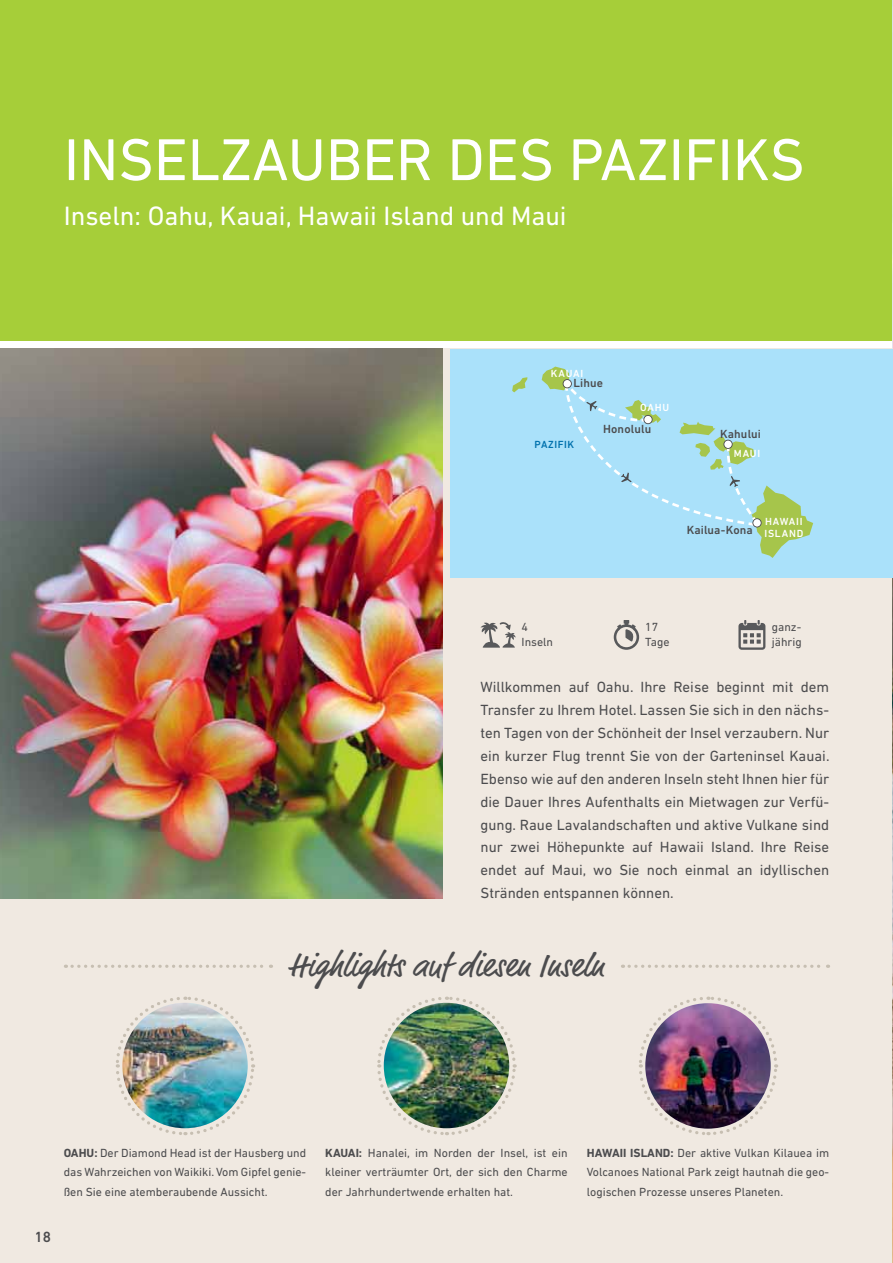
<style>
.page{position:relative;width:893px;height:1263px;background:#fff}
.page>*{position:absolute;margin:0;border:0;box-sizing:border-box;transform-origin:0 0}
.t1{font:60px "DIN Next LT Pro";color:#fff}
.t2{font:33px "Market Pro";color:#4c4c4e}
.t3{font:27px "DIN Next LT Pro";color:#fff}
.t4{font:15px/23px "DIN Next LT Pro";color:#4c4c4e;text-align:justify}
.t5{font:500 15px "DIN Next LT Pro";color:#4c4c4e}
.t6{font:12px/19.5px "DIN Next LT Pro";color:#4c4c4e}
.t7{font:500 12px "DIN Next LT Pro";letter-spacing:.01em;color:#4c4c4e}
.t8{font:500 10.5px/12px "DIN Next LT Pro";letter-spacing:.07em;color:#fff}
.t9{font:500 10.5px "DIN Next LT Pro";letter-spacing:.05em;color:#0071ad}
.s1{font-weight:700}
</style>
<div class="page">
<div style="left:0;top:349px;width:893px;height:914px;background:#f0e9e1"></div>
<div style="left:0;top:0;width:893px;height:340px;background:#a6ce39"></div>
<svg style="left:629px;top:964px;width:199px;height:4px"></svg>
<svg style="left:72px;top:964px;width:199px;height:4px"></svg>
<svg style="left:116px;top:996px;width:139px;height:140px"></svg>
<svg style="left:377px;top:996px;width:140px;height:139px"></svg>
<svg style="left:639px;top:996px;width:139px;height:140px"></svg>
<svg style="left:480px;top:622px;width:35px;height:26px"></svg>
<svg style="left:614px;top:620px;width:25px;height:30px"></svg>
<svg style="left:738px;top:620px;width:27px;height:30px"></svg>
<img style="left:384px;top:1003px;width:125px;height:125px;border-radius:50%">
<img style="left:122px;top:1003px;width:126px;height:125px;border-radius:50%">
<img style="left:645px;top:1003px;width:126px;height:126px;border-radius:50%">
<img style="left:892px;top:0;width:1px;height:1263px">
<div style="left:451px;top:349px;width:442px;height:229px;background:#aae1fa"></div>
<svg style="left:512px;top:377px;width:15px;height:15px"></svg>
<svg style="left:542px;top:367px;width:271px;height:191px"></svg>
<img style="left:0;top:349px;width:442px;height:549px">
<h1 class="t1" style="left:64px;top:137px;width:743px">INSELZAUBER DES PAZIFIKS</h1>
<h3 class="t3" style="left:64px;top:206px;width:504px">Inseln: Oahu, Kauai, Hawaii Island und Maui</h3>
<p class="t8" style="left:551px;top:368px;width:34px">KAUAI</p>
<p class="t7" style="left:573px;top:379px;width:31px">Lihue</p>
<p class="t8" style="left:640px;top:403px;width:31px">OAHU</p>
<p class="t9" style="left:534px;top:440px;width:41px">PAZIFIK</p>
<p class="t7" style="left:603px;top:425px;width:50px">Honolulu</p>
<p class="t7" style="left:720px;top:430px;width:42px">Kahului</p>
<p class="t8" style="left:734px;top:448px;width:28px">MAUI</p>
<p class="t7" style="left:687px;top:526px;width:68px">Kailua-Kona</p>
<p class="t8" style="left:764px;top:516px;width:40px">HAWAII<br>ISLAND</p>
<p class="t6" style="left:522px;top:621px;width:33px;line-height:15px">4<br>Inseln</p>
<p class="t6" style="left:645px;top:621px;width:26px;line-height:15px">17<br>Tage</p>
<p class="t6" style="left:772px;top:621px;width:31px;line-height:15px">ganz&shy;jährig</p>
<p class="t4" style="left:480px;top:677px;width:350px">Willkommen auf Oahu. Ihre Reise beginnt mit dem Transfer zu Ihrem Hotel. Lassen Sie sich in den nächs&shy;ten Tagen von der Schönheit der Insel verzaubern. Nur ein kurzer Flug trennt Sie von der Garteninsel Kauai.<br>Ebenso wie auf den anderen Inseln steht Ihnen hier für die Dauer Ihres Aufenthalts ein Mietwagen zur Verfü&shy;gung. Raue Lavalandschaften und aktive Vulkane sind nur zwei Höhepunkte auf Hawaii Island. Ihre Reise endet auf Maui, wo Sie noch einmal an idyllischen Stränden entspannen können.</p>
<h2 class="t2" style="left:289px;top:952px;width:317px">Highlights auf diesen Inseln</h2>
<p class="t5" style="left:35px;top:1231px;width:18px">18</p>
<p class="t6" style="left:64px;top:1144px;width:244px;text-align:justify"><span class="s1">OAHU:</span> Der Diamond Head ist der Hausberg und das Wahrzeichen von Waikiki. Vom Gipfel genie&shy;ßen Sie eine atemberaubende Aussicht.</p>
<p class="t6" style="left:325px;top:1144px;width:244px;text-align:justify"><span class="s1">KAUAI:</span> Hanalei, im Norden der Insel, ist ein kleiner verträumter Ort, der sich den Charme der Jahrhundertwende erhalten hat.</p>
<p class="t6" style="left:587px;top:1144px;width:244px;text-align:justify"><span class="s1">HAWAII ISLAND:</span> Der aktive Vulkan Kilauea im Volcanoes National Park zeigt hautnah die geo&shy;logischen Prozesse unseres Planeten.</p>
</div>
